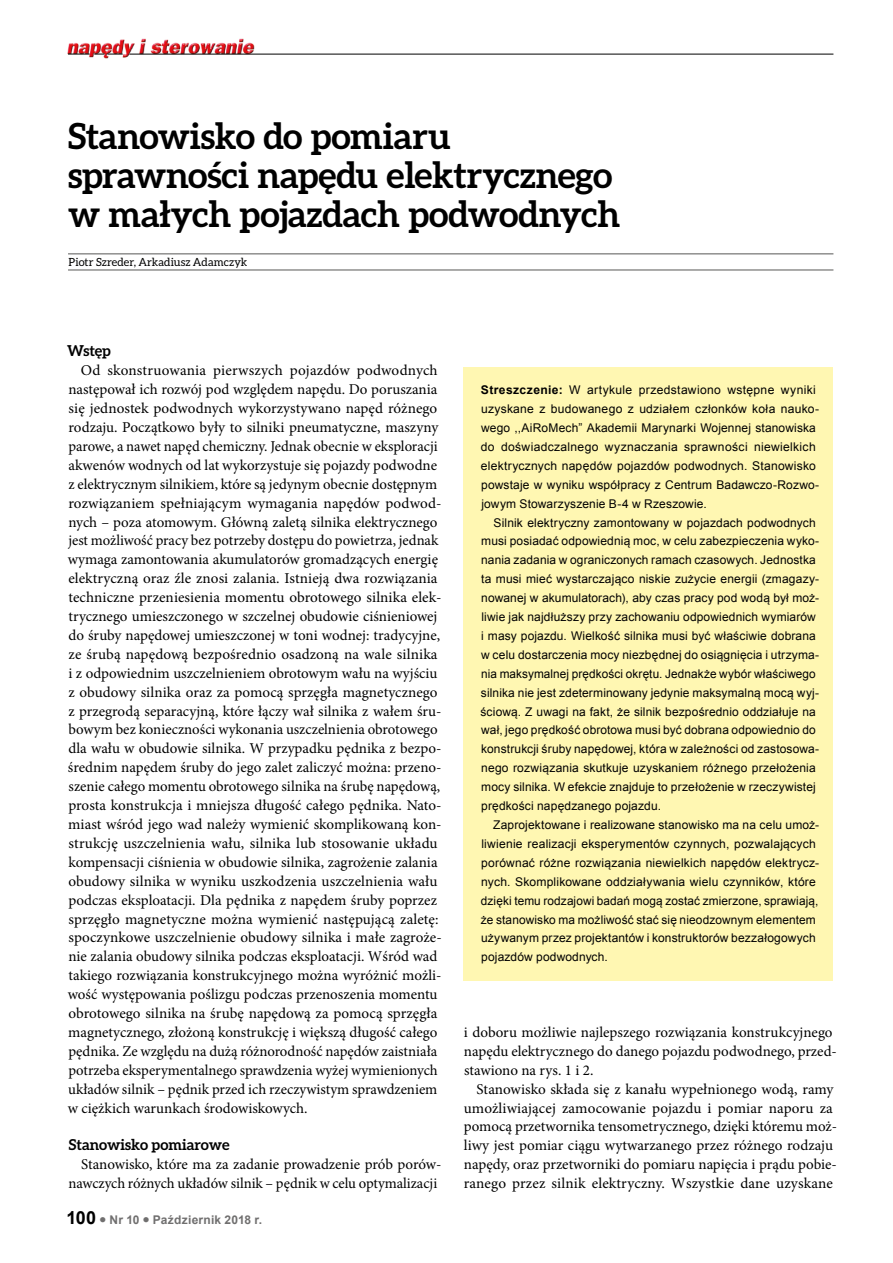
<style>
.page{position:relative;width:893px;height:1263px;background:#fff}
.page>*{position:absolute;margin:0;border:0;box-sizing:border-box;transform-origin:0 0}
.t1{font:700 36px/39px "Aleo";letter-spacing:-.01em;color:#000}
.t2{font:15px/18.9px "Minion Pro";color:#000}
.t3{font:700 15px "Aleo";letter-spacing:-.005em;color:#000}
.t4{font:12px/18.9px "Arial";letter-spacing:.015em;color:#000}
.t5{font:700 12px "Arial";letter-spacing:.02em;color:#706f6f}
.t6{font:11.25px "Aleo";letter-spacing:.005em;color:#000}
.s1{font-size:18px;color:#000}
.s2{font-weight:700}
</style>
<div class="page">
<img style="left:67px;top:38px;width:190px;height:21px">
<hr style="left:129px;top:54px;width:704px;height:1px;background:#000">
<svg style="left:68px;top:54px;width:55px;height:1px"></svg>
<hr style="left:68px;top:254px;width:765px;height:1px;background:#575756">
<hr style="left:68px;top:270px;width:765px;height:1px;background:#575756">
<div style="left:463px;top:367px;width:370px;height:613px;background:#fff7b2"></div>
<h1 class="t1" style="left:68px;top:115px;width:554px">Stanowisko do pomiaru sprawności napędu elektrycznego w małych pojazdach podwodnych</h1>
<p class="t6" style="left:69px;top:255px;width:180px">Piotr Szreder, Arkadiusz Adamczyk</p>
<p class="t3" style="left:67px;top:342px;width:45px">Wstęp</p>
<p class="t2" style="left:68px;top:361px;width:375px;text-indent:13px">Od skonstruowania pierwszych pojazdów podwodnych następował ich rozwój pod względem napędu. Do poruszania się jednostek podwodnych wykorzystywano napęd różnego rodzaju. Początkowo były to silniki pneumatyczne, maszyny parowe, a nawet napęd chemiczny. Jednak obecnie w eksploracji akwenów wodnych od lat wykorzystuje się pojazdy podwodne z elektrycznym silnikiem, które są jedynym obecnie dostępnym rozwiązaniem spełniającym wymagania napędów podwod&shy;nych – poza atomowym. Główną zaletą silnika elektrycznego jest możliwość pracy bez potrzeby dostępu do powietrza, jednak wymaga zamontowania akumulatorów gromadzących energię elektryczną oraz źle znosi zalania. Istnieją dwa rozwiązania techniczne przeniesienia momentu obrotowego silnika elek&shy;trycznego umieszczonego w szczelnej obudowie ciśnieniowej do śruby napędowej umieszczonej w toni wodnej: tradycyjne, ze śrubą napędową bezpośrednio osadzoną na wale silnika i z odpowiednim uszczelnieniem obrotowym wału na wyjściu z obudowy silnika oraz za pomocą sprzęgła magnetycznego z przegrodą separacyjną, które łączy wał silnika z wałem śru&shy;bowym bez konieczności wykonania uszczelnienia obrotowego dla wału w obudowie silnika. W przypadku pędnika z bezpo&shy;średnim napędem śruby do jego zalet zaliczyć można: przeno&shy;szenie całego momentu obrotowego silnika na śrubę napędową, prosta konstrukcja i mniejsza długość całego pędnika. Nato&shy;miast wśród jego wad należy wymienić skomplikowaną kon&shy;strukcję uszczelnienia wału, silnika lub stosowanie układu kompensacji ciśnienia w obudowie silnika, zagrożenie zalania obudowy silnika w wyniku uszkodzenia uszczelnienia wału podczas eksploatacji. Dla pędnika z napędem śruby poprzez sprzęgło magnetyczne można wymienić następującą zaletę: spoczynkowe uszczelnienie obudowy silnika i małe zagroże&shy;nie zalania obudowy silnika podczas eksploatacji. Wśród wad takiego rozwiązania konstrukcyjnego można wyróżnić możli&shy;wość występowania poślizgu podczas przenoszenia momentu obrotowego silnika na śrubę napędową za pomocą sprzęgła magnetycznego, złożoną konstrukcję i większą długość całego pędnika. Ze względu na dużą różnorodność napędów zaistniała potrzeba eksperymentalnego sprawdzenia wyżej wymienionych układów silnik – pędnik przed ich rzeczywistym sprawdzeniem w ciężkich warunkach środowiskowych.</p>
<p class="t3" style="left:69px;top:1136px;width:162px">Stanowisko pomiarowe</p>
<p class="t2" style="left:68px;top:1155px;width:374px;text-align:right">Stanowisko, które ma za zadanie prowadzenie prób porów&shy;nawczych różnych układów silnik – pędnik w celu optymalizacji</p>
<p class="t5" style="left:67px;top:1212px;width:197px"><span class="s1">100</span> ● Nr 10 ● Październik 2018 r.</p>
<p class="t4" style="left:481px;top:381px;width:340px"><span class="s2">Streszczenie:</span> W artykule przedstawiono wstępne wyniki uzyskane z budowanego z udziałem członków koła nauko&shy;wego ,,AiRoMech” Akademii Marynarki Wojennej stanowiska do doświadczalnego wyznaczania sprawności niewielkich elektrycznych napędów pojazdów podwodnych. Stanowisko powstaje w wyniku współpracy z Centrum Badawczo-Rozwo&shy;jowym Stowarzyszenie B-4 w Rzeszowie.</p>
<p class="t4" style="left:480px;top:513px;width:340px;text-indent:13px">Silnik elektryczny zamontowany w pojazdach podwodnych musi posiadać odpowiednią moc, w celu zabezpieczenia wyko&shy;nania zadania w ograniczonych ramach czasowych. Jednostka ta musi mieć wystarczająco niskie zużycie energii (zmagazy&shy;nowanej w akumulatorach), aby czas pracy pod wodą był moż&shy;liwie jak najdłuższy przy zachowaniu odpowiednich wymiarów i masy pojazdu. Wielkość silnika musi być właściwie dobrana w celu dostarczenia mocy niezbędnej do osiągnięcia i utrzyma&shy;nia maksymalnej prędkości okrętu. Jednakże wybór właściwego silnika nie jest zdeterminowany jedynie maksymalną mocą wyj&shy;ściową. Z uwagi na fakt, że silnik bezpośrednio oddziałuje na wał, jego prędkość obrotowa musi być dobrana odpowiednio do konstrukcji śruby napędowej, która w zależności od zastosowa&shy;nego rozwiązania skutkuje uzyskaniem różnego przełożenia mocy silnika. W efekcie znajduje to przełożenie w rzeczywistej prędkości napędzanego pojazdu.</p>
<p class="t4" style="left:481px;top:815px;width:340px;text-indent:12px">Zaprojektowane i realizowane stanowisko ma na celu umoż&shy;liwienie realizacji eksperymentów czynnych, pozwalających porównać różne rozwiązania niewielkich napędów elektrycz&shy;nych. Skomplikowane oddziaływania wielu czynników, które dzięki temu rodzajowi badań mogą zostać zmierzone, sprawiają, że stanowisko ma możliwość stać się nieodzownym elementem używanym przez projektantów i konstruktorów bezzałogowych pojazdów podwodnych.</p>
<p class="t2" style="left:464px;top:1023px;width:375px">i doboru możliwie najlepszego rozwiązania konstrukcyjnego napędu elektrycznego do danego pojazdu podwodnego, przed&shy;stawiono na rys. 1 i 2.</p>
<p class="t2" style="left:464px;top:1079px;width:375px;text-indent:13px">Stanowisko składa się z kanału wypełnionego wodą, ramy umożliwiającej zamocowanie pojazdu i pomiar naporu za pomocą przetwornika tensometrycznego, dzięki któremu moż&shy;liwy jest pomiar ciągu wytwarzanego przez różnego rodzaju napędy, oraz przetworniki do pomiaru napięcia i prądu pobie&shy;ranego przez silnik elektryczny. Wszystkie dane uzyskane</p>
</div>
